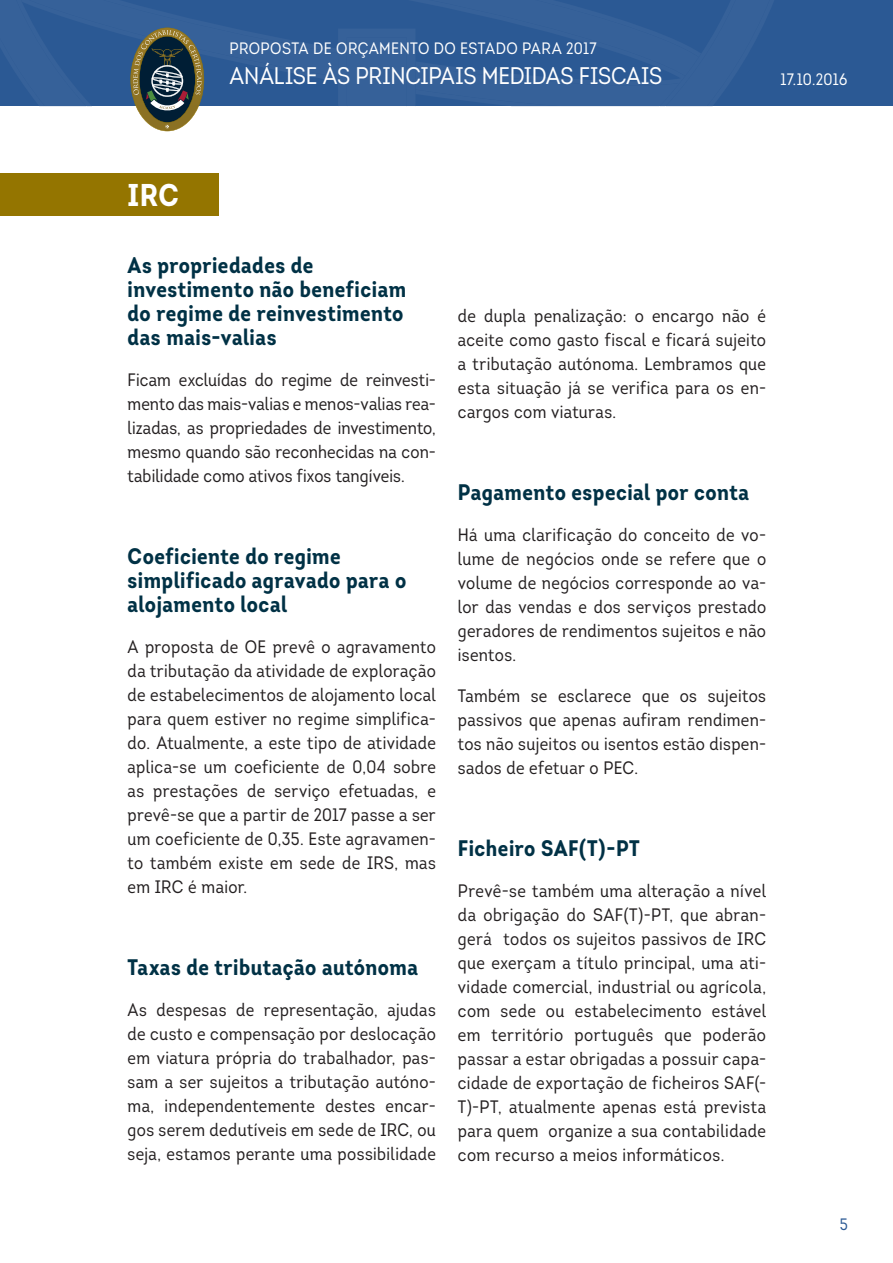
<style>
.page{position:relative;width:893px;height:1263px;background:#fff}
.page>*{position:absolute;margin:0;border:0;box-sizing:border-box;transform-origin:0 0}
.Paragraph_Style_1{font:700 31.5px "Intro Condensed";color:#fff}
.t1{font:24px "Intro Condensed";letter-spacing:-.01em;color:#fff}
.SIB1{font:700 22.5px/24px "Intro Condensed";letter-spacing:.025em;color:#003145}
.t2{font:18px/24px "Intro Condensed";letter-spacing:.02em;color:#231f20;text-align:justify}
.t3{font:16.5px "Intro Condensed";letter-spacing:.02em;color:#fff}
.t4{font:16.5px "Intro Condensed";color:#2b5994}
</style>
<div class="page">
<div style="left:0;top:0;width:893px;height:106px;background:#2b5994"></div>
<svg style="left:0;top:0;width:774px;height:106px"></svg>
<svg style="left:130px;top:28px;width:74px;height:103px"></svg>
<div style="left:0;top:173px;width:219px;height:43px;background:#947500"></div>
<p class="Paragraph_Style_1" style="left:128px;top:175px;width:53px">IRC</p>
<p class="t3" style="left:230px;top:38px;width:368px">PROPOSTA DE ORÇAMENTO DO ESTADO PARA 2017</p>
<h2 class="t1" style="left:230px;top:60px;width:434px">ANÁLISE ÀS PRINCIPAIS MEDIDAS FISCAIS</h2>
<p class="t3" style="left:780px;top:69px;width:68px">17.10.2016</p>
<p class="SIB1" style="left:128px;top:252px;width:280px">As propriedades de investimento não beneficiam do regime de reinvestimento das mais-valias</p>
<p class="t2" style="left:128px;top:367px;width:310px">Ficam excluídas do regime de reinvesti&shy;mento das mais-valias e menos-valias rea&shy;lizadas, as propriedades de investimento, mesmo quando são reconhecidas na con&shy;tabilidade como ativos fixos tangíveis.</p>
<p class="SIB1" style="left:128px;top:543px;width:280px">Coeficiente do regime simplificado agravado para o alojamento local</p>
<p class="t2" style="left:128px;top:634px;width:310px">A proposta de OE prevê o agravamento da tributação da atividade de exploração de estabelecimentos de alojamento local para quem estiver no regime simplifica&shy;do. Atualmente, a este tipo de atividade aplica-se um coeficiente de 0,04 sobre as prestações de serviço efetuadas, e prevê-se que a partir de 2017 passe a ser um coeficiente de 0,35. Este agravamen&shy;to também existe em sede de IRS, mas em IRC é maior.</p>
<p class="SIB1" style="left:128px;top:955px;width:292px">Taxas de tributação autónoma</p>
<p class="t2" style="left:128px;top:997px;width:310px">As despesas de representação, ajudas de custo e compensação por deslocação em viatura própria do trabalhador, pas&shy;sam a ser sujeitos a tributação autóno&shy;ma, independentemente destes encar&shy;gos serem dedutíveis em sede de IRC, ou seja, estamos perante uma possibilidade</p>
<p class="t2" style="left:458px;top:303px;width:310px">de dupla penalização: o encargo não é aceite como gasto fiscal e ficará sujeito a tributação autónoma. Lembramos que esta situação já se verifica para os en&shy;cargos com viaturas.</p>
<p class="SIB1" style="left:458px;top:479px;width:293px">Pagamento especial por conta</p>
<p class="t2" style="left:458px;top:522px;width:310px">Há uma clarificação do conceito de vo&shy;lume de negócios onde se refere que o volume de negócios corresponde ao va&shy;lor das vendas e dos serviços prestado geradores de rendimentos sujeitos e não isentos.</p>
<p class="t2" style="left:458px;top:683px;width:310px">Também se esclarece que os sujeitos passivos que apenas aufiram rendimen&shy;tos não sujeitos ou isentos estão dispen&shy;sados de efetuar o PEC.</p>
<p class="SIB1" style="left:458px;top:836px;width:184px">Ficheiro SAF(T)-PT</p>
<p class="t2" style="left:458px;top:878px;width:310px">Prevê-se também uma alteração a nível da obrigação do SAF(T)-PT, que abran&shy;gerá todos os sujeitos passivos de IRC que exerçam a título principal, uma ati&shy;vidade comercial, industrial ou agrícola, com sede ou estabelecimento estável em território português que poderão passar a estar obrigadas a possuir capa&shy;cidade de exportação de ficheiros SAF(- T)-PT, atualmente apenas está prevista para quem organize a sua contabilidade com recurso a meios informáticos.</p>
<p class="t4" style="left:840px;top:1214px;width:10px">5</p>
</div>
